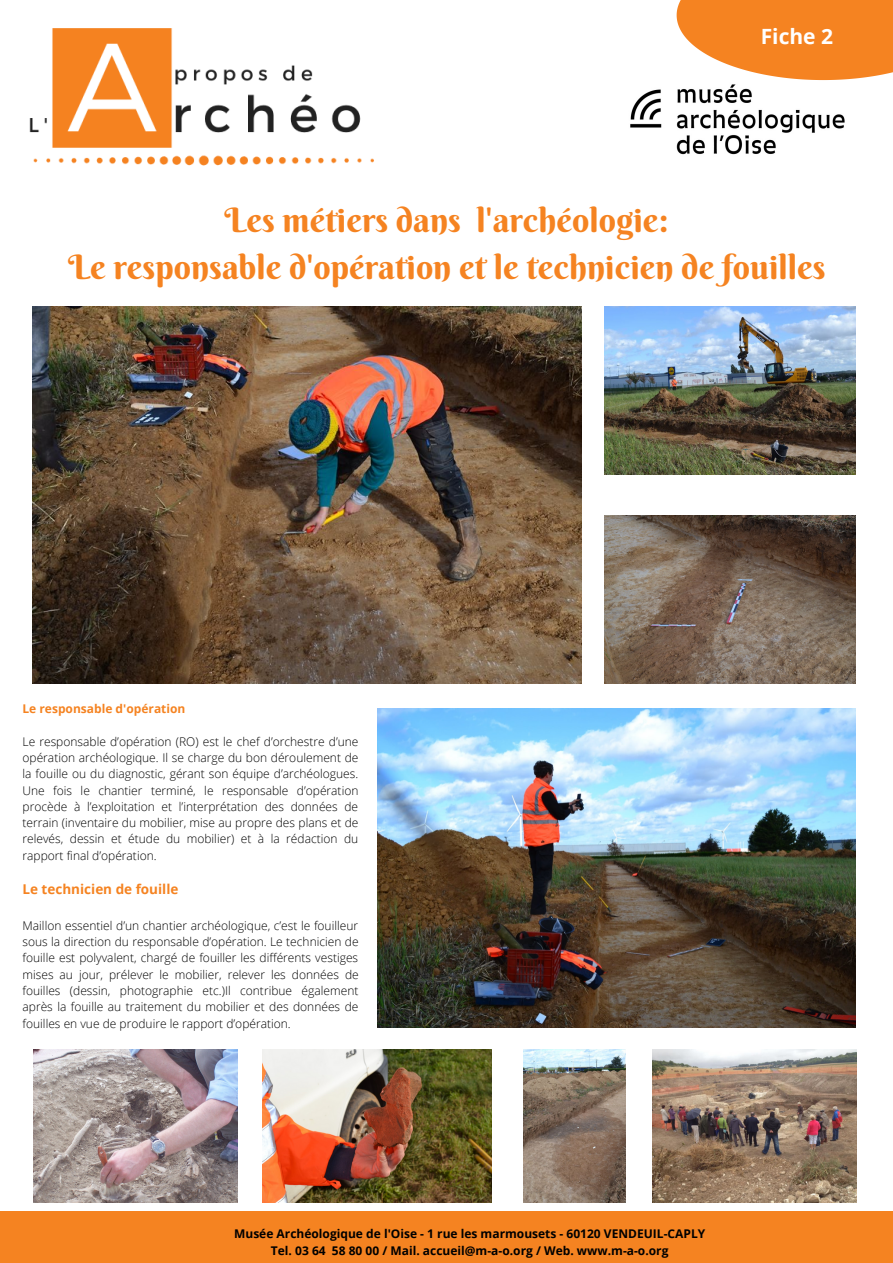
<style>
.page{position:relative;width:893px;height:1263px;background:#fff}
.page>*{position:absolute;margin:0;border:0;box-sizing:border-box;transform-origin:0 0}
.t1{font:33.75px/46.8px "Berkshire Swash";color:#f58321;text-align:center}
.t2{font:700 21px "Open Sans";color:#fff}
.t3{font:700 13.5px "Open Sans";color:#f58321}
.t4{font:300 12px/16.4px "Open Sans";color:#000;text-align:justify}
.t5{font:700 12px/16.4px "Open Sans";color:#000;text-align:center}
.t6{font:700 12px "Open Sans";color:#f58321}
</style>
<div class="page">
<img style="left:29px;top:28px;width:345px;height:138px">
<img style="left:630px;top:80px;width:215px;height:75px">
<svg style="left:676px;top:0;width:217px;height:80px;background:#f6933e"></svg>
<div style="left:0;top:1211px;width:893px;height:52px;background:#f58321"></div>
<img style="left:33px;top:306px;width:548px;height:377px">
<img style="left:604px;top:306px;width:251px;height:168px">
<img style="left:377px;top:708px;width:479px;height:319px">
<img style="left:604px;top:516px;width:251px;height:167px">
<img style="left:523px;top:1049px;width:102px;height:153px">
<img style="left:263px;top:1049px;width:229px;height:153px">
<img style="left:33px;top:1049px;width:204px;height:153px">
<img style="left:652px;top:1049px;width:204px;height:153px">
<h2 class="t2" style="left:760px;top:21px;width:74px">Fiche 2</h2>
<h1 class="t1" style="left:68px;top:197px;width:759px">Les métiers dans l'archéologie:<br>Le responsable d'opération et le technicien de fouilles</h1>
<p class="t6" style="left:23px;top:700px;width:164px">Le responsable d'opération</p>
<p class="t4" style="left:23px;top:733px;width:337px">Le responsable d’opération (RO) est le chef d’orchestre d’une opération archéologique. Il se charge du bon déroulement de la fouille ou du diagnostic, gérant son équipe d’archéologues.<br>Une fois le chantier terminé, le responsable d’opération procède à l’exploitation et l’interprétation des données de terrain (inventaire du mobilier, mise au propre des plans et de relevés, dessin et étude du mobilier) et à la rédaction du rapport final d’opération.</p>
<p class="t3" style="left:23px;top:880px;width:157px">Le technicien de fouille</p>
<p class="t4" style="left:23px;top:917px;width:338px">Maillon essentiel d’un chantier archéologique, c’est le fouilleur sous la direction du responsable d’opération. Le technicien de fouille est polyvalent, chargé de fouiller les différents vestiges mises au jour, prélever le mobilier, relever les données de fouilles (dessin, photographie etc.)Il contribue également après la fouille au traitement du mobilier et des données de fouilles en vue de produire le rapport d’opération.</p>
<p class="t5" style="left:234px;top:1225px;width:472px">Musée Archéologique de l'Oise - 1 rue les marmousets - 60120 VENDEUIL-CAPLY<br>Tel. 03 64 58 80 00 / Mail. accueil@m-a-o.org / Web. www.m-a-o.org</p>
</div>
